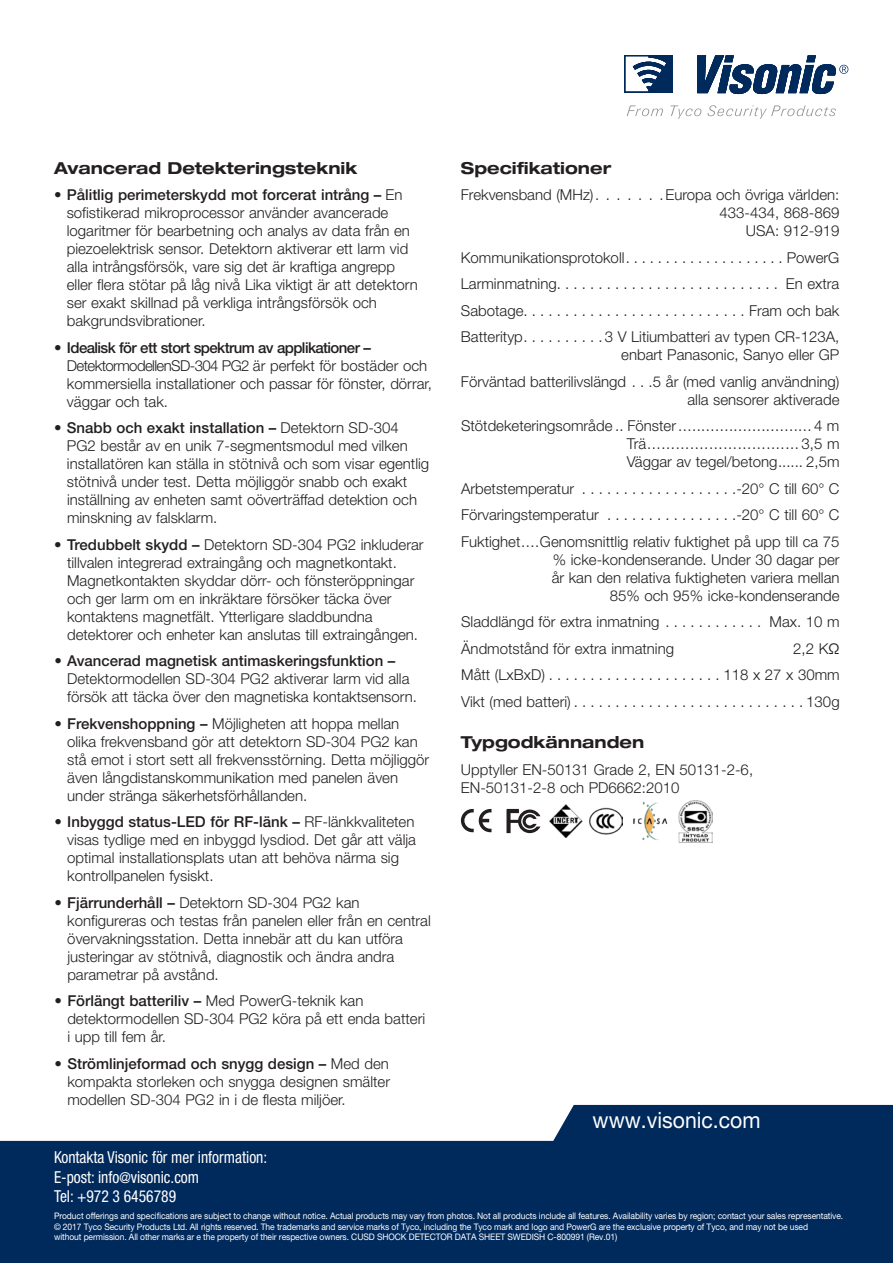
<style>
.page{position:relative;width:893px;height:1263px;background:#fff}
.page>*{position:absolute;margin:0;border:0;box-sizing:border-box;transform-origin:0 0}
.t1{font:22.5px "Helvetica Neue LT Pro";color:#fff;scale:.94 1}
.t2{font:condensed 16.5px/19.5px "Helvetica Neue LT Pro";color:#fff;scale:.94 1}
.t3{font:700 expanded 16.5px "Helvetica Neue LT Pro";color:#231f20}
.t4{font:300 15px/18px "Helvetica Neue LT Pro";color:#231f20}
.t5{font:9px/10.8px "Helvetica Neue LT Pro";letter-spacing:-.01em;color:#fff;scale:.94 1}
.s1{font-weight:500}
.s2{font-size:15px}
</style>
<div class="page">
<svg style="left:0;top:1105px;width:893px;height:158px;background:#244773"></svg>
<svg style="left:627px;top:105px;width:36px;height:11px"></svg>
<svg style="left:670px;top:105px;width:31px;height:14px"></svg>
<svg style="left:708px;top:105px;width:128px;height:14px"></svg>
<svg style="left:624px;top:55px;width:224px;height:39px"></svg>
<img style="left:549px;top:804px;width:34px;height:33px">
<img style="left:589px;top:807px;width:33px;height:28px">
<img style="left:678px;top:800px;width:34px;height:42px">
<img style="left:633px;top:801px;width:35px;height:39px">
<svg style="left:506px;top:809px;width:34px;height:24px"></svg>
<svg style="left:461px;top:809px;width:30px;height:23px"></svg>
<p class="t3" style="left:54px;top:158px;width:305px">Avancerad Detekteringsteknik</p>
<p class="t4" style="left:67px;top:186px;width:353px;text-indent:-13px">• <span class="s1">Pålitlig perimeterskydd mot forcerat intrång –</span> En sofistikerad mikroprocessor använder avancerade logaritmer för bearbetning och analys av data från en piezoelektrisk sensor. Detektorn aktiverar ett larm vid alla intrångsförsök, vare sig det är kraftiga angrepp eller flera stötar på låg nivå Lika viktigt är att detektorn ser exakt skillnad på verkliga intrångsförsök och bakgrundsvibrationer.</p>
<p class="t4" style="left:67px;top:338px;width:367px;text-indent:-13px">• <span class="s1">Idealisk för ett stort spektrum av applikationer – </span>DetektormodellenSD-304 PG2 är perfekt för bostäder och kommersiella installationer och passar för fönster, dörrar, väggar och tak.</p>
<p class="t4" style="left:67px;top:419px;width:364px;text-indent:-13px">• <span class="s1">Snabb och exakt installation –</span> Detektorn SD-304<br>PG2 består av en unik 7-segmentsmodul med vilken installatören kan ställa in stötnivå och som visar egentlig stötnivå under test. Detta möjliggör snabb och exakt inställning av enheten samt oöverträffad detektion och minskning av falsklarm.</p>
<p class="t4" style="left:67px;top:535px;width:358px;text-indent:-13px">• <span class="s1">Tredubbelt skydd –</span> Detektorn SD-304 PG2 inkluderar tillvalen integrerad extraingång och magnetkontakt.<br>Magnetkontakten skyddar dörr- och fönsteröppningar och ger larm om en inkräktare försöker täcka över kontaktens magnetfält. Ytterligare sladdbundna detektorer och enheter kan anslutas till extraingången.</p>
<p class="t4" style="left:67px;top:652px;width:351px;text-indent:-13px">• <span class="s1">Avancerad magnetisk antimaskeringsfunktion –<br></span>Detektormodellen SD-304 PG2 aktiverar larm vid alla försök att täcka över den magnetiska kontaktsensorn.</p>
<p class="t4" style="left:67px;top:714px;width:364px;text-indent:-13px">• <span class="s1">Frekvenshoppning –</span> Möjligheten att hoppa mellan olika frekvensband gör att detektorn SD-304 PG2 kan stå emot i stort sett all frekvensstörning. Detta möjliggör även långdistanskommunikation med panelen även under stränga säkerhetsförhållanden.</p>
<p class="t4" style="left:67px;top:813px;width:350px;text-indent:-13px">• <span class="s1">Inbyggd status-LED för RF-länk –</span> RF-länkkvaliteten visas tydlige med en inbyggd lysdiod. Det går att välja optimal installationsplats utan att behöva närma sig kontrollpanelen fysiskt.</p>
<p class="t4" style="left:67px;top:893px;width:365px;text-indent:-13px">• <span class="s1">Fjärrunderhåll –</span> Detektorn SD-304 PG2 kan konfigureras och testas från panelen eller från en central övervakningsstation. Detta innebär att du kan utföra justeringar av stötnivå, diagnostik och ändra andra parametrar på avstånd.</p>
<p class="t4" style="left:67px;top:992px;width:359px;text-indent:-13px">• <span class="s1">Förlängt batteriliv –</span> Med PowerG-teknik kan detektormodellen SD-304 PG2 köra på ett enda batteri i upp till fem år.</p>
<p class="t4" style="left:67px;top:1054px;width:324px;text-align:justify;text-indent:-13px">• <span class="s1">Strömlinjeformad och snygg design –</span> Med den kompakta storleken och snygga designen smälter modellen SD-304 PG2 in i de flesta miljöer.</p>
<p class="t2" style="left:54px;top:1148px;width:228px">Kontakta Visonic för mer information:<br>E-post: info<span class="s2">@</span>visonic.com<br>Tel: +972 3 6456789</p>
<p class="t3" style="left:461px;top:158px;width:152px">Specifikationer</p>
<p class="t4" style="left:461px;top:186px;width:140px">Frekvensband (MHz)............</p>
<p class="t4" style="left:660px;top:186px;width:181px;text-align:right">.Europa och övriga världen:<br>433-434, 868-869<br>USA: 912-919</p>
<p class="t4" style="left:461px;top:248px;width:165px">Kommunikationsprotokoll</p>
<p class="t4" style="left:787px;top:248px;width:54px">PowerG</p>
<p class="t4" style="left:461px;top:275px;width:97px">Larminmatning</p>
<p class="t4" style="left:786px;top:275px;width:55px">En extra</p>
<p class="t4" style="left:461px;top:301px;width:64px">Sabotage</p>
<p class="t4" style="left:749px;top:301px;width:92px">Fram och bak</p>
<p class="t4" style="left:461px;top:328px;width:68px">Batterityp .........</p>
<p class="t4" style="left:605px;top:328px;width:236px;text-align:right">3 V Litiumbatteri av typen CR-123A, enbart Panasonic, Sanyo eller GP</p>
<p class="t4" style="left:461px;top:372px;width:167px">Förväntad batterilivslängd</p>
<p class="t4" style="left:653px;top:372px;width:188px;text-align:right">5 år (med vanlig användning) alla sensorer aktiverade</p>
<p class="t4" style="left:627px;top:417px;width:214px;text-align:justify;text-indent:-166px">Stötdeketeringsområde .. Fönster............................. 4 m Trä................................ 3,5 m Väggar av tegel/betong...... 2,5m</p>
<p class="t4" style="left:461px;top:479px;width:115px">Arbetstemperatur</p>
<p class="t4" style="left:736px;top:479px;width:105px">-20° C till 60° C</p>
<p class="t4" style="left:461px;top:506px;width:139px">Förvaringstemperatur</p>
<p class="t4" style="left:736px;top:506px;width:105px">-20° C till 60° C</p>
<p class="t4" style="left:461px;top:532px;width:61px">Fuktighet</p>
<p class="t4" style="left:540px;top:532px;width:301px;text-align:right">Genomsnittlig relativ fuktighet på upp till ca 75 % icke-kondenserande. Under 30 dagar per år kan den relativa fuktigheten variera mellan 85% och 95% icke-kondenserande</p>
<p class="t4" style="left:461px;top:613px;width:200px">Sladdlängd för extra inmatning</p>
<p class="t4" style="left:770px;top:613px;width:72px">Max. 10 m</p>
<p class="t4" style="left:461px;top:639px;width:214px">Ändmotstånd för extra inmatning</p>
<p class="t4" style="left:793px;top:639px;width:48px">2,2 KΩ</p>
<p class="t4" style="left:461px;top:666px;width:85px">Mått (LxBxD)</p>
<p class="t4" style="left:723px;top:666px;width:118px">118 x 27 x 30mm</p>
<p class="t4" style="left:461px;top:692px;width:111px">Vikt (med batteri)</p>
<p class="t4" style="left:806px;top:692px;width:35px">130g</p>
<p class="t3" style="left:461px;top:732px;width:185px">Typgodkännanden</p>
<p class="t4" style="left:461px;top:760px;width:294px">Upptyller EN-50131 Grade 2, EN 50131-2-6,<br>EN-50131-2-8 och PD6662:2010</p>
<h1 class="t1" style="left:593px;top:1107px;width:180px">www.visonic.com</h1>
<p class="t5" style="left:54px;top:1210px;width:841px">Product offerings and specifications are subject to change without notice. Actual products may vary from photos. Not all products include all features. Availability varies by region; contact your sales representative. © 2017 Tyco Security Products Ltd. All rights reserved. The trademarks and service marks of Tyco, including the Tyco mark and logo and PowerG are the exclusive property of Tyco, and may not be used<br>without permission. All other marks ar e the property of their respective owners. CUSD SHOCK DETECTOR DATA SHEET SWEDISH C-800991 (Rev.01)</p>
</div>
